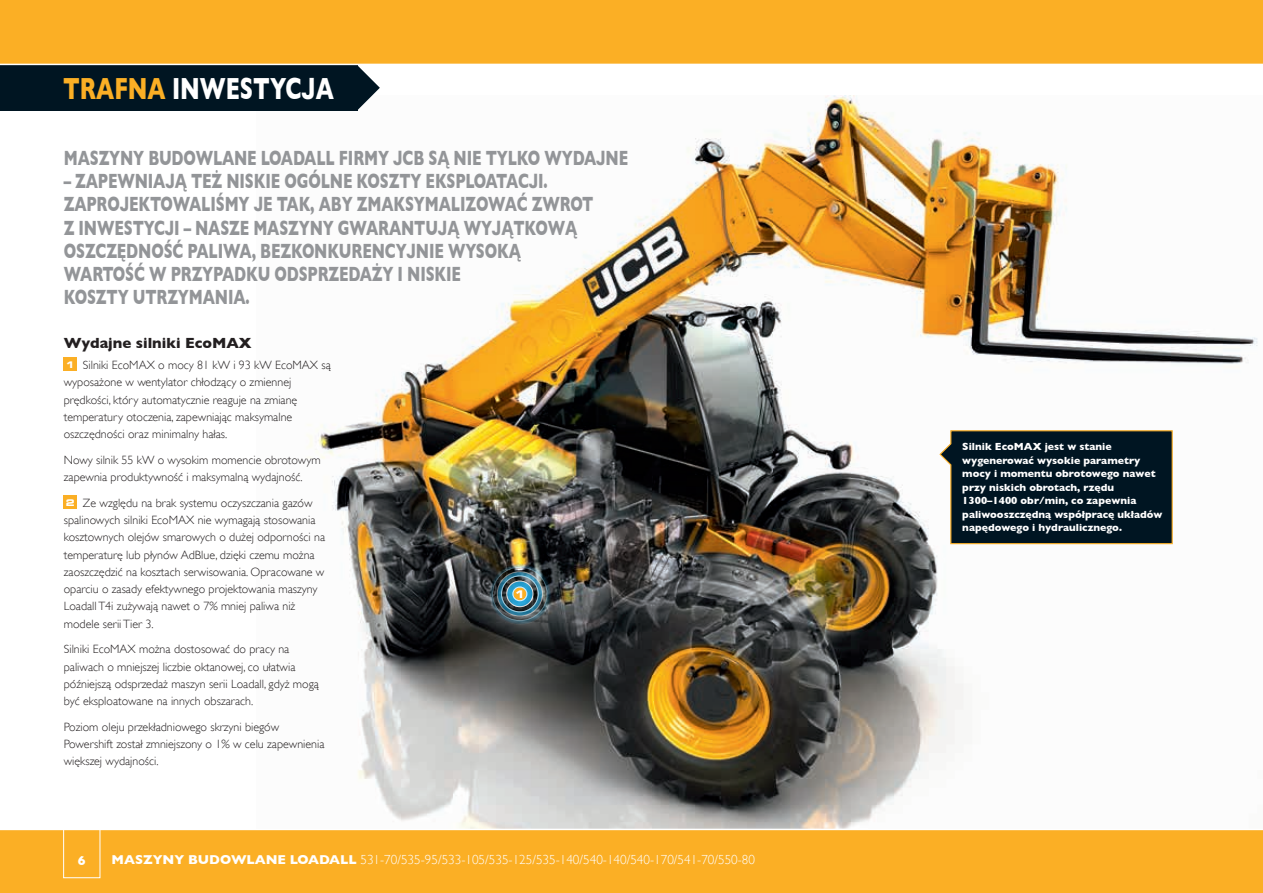
<style>
.page{position:relative;width:1263px;height:893px;background:#fff}
.page>*{position:absolute;margin:0;border:0;box-sizing:border-box;transform-origin:0 0}
.t1{font:700 31.2px "Gill Sans";color:#fff;scale:.7 1}
.t2{font:700 21px/23.2px "Gill Sans";letter-spacing:-.01em;color:#939598;scale:.7 1}
.t3{font:700 15px "Gill Sans";color:#231f20}
.t4{font:300 13.2px "Gill Sans";color:#fff}
.t5{font:700 13.2px "Gill Sans";color:#fff}
.t6{font:300 12px/17.2px "Gill Sans";color:#231f20}
.t7{font:700 10.5px/13.5px "Gill Sans";color:#fff}
.t8{font:700 expanded 10.5px "Square 721 BT";color:#fff}
.s1{color:#fbaf25}
.s2{font-family:"JCB Euro";font-size:30.9px}
.s3{font-family:"JCB Euro";font-size:20.85px}
.s4{font-family:"Square 721 BT";font-weight:700;font-stretch:expanded;font-size:9.15px;color:#fff}
</style>
<div class="page">
<img style="left:307px;top:96px;width:951px;height:733px">
<svg style="left:357px;top:65px;width:23px;height:45px"></svg>
<div style="left:0;top:54px;width:357px;height:57px;background:#001522"></div>
<div style="left:0;top:0;width:1263px;height:64px;background:#fbaf25"></div>
<div style="left:0;top:829px;width:1263px;height:64px;background:#fbaf25"></div>
<hr style="left:0;top:829px;width:1263px;height:1px;background:#fff">
<div style="left:63px;top:819px;width:37px;height:59px;border:1px solid #fff"></div>
<div style="left:64px;top:358px;width:13px;height:13px;background:#fbaf25"></div>
<div style="left:64px;top:496px;width:13px;height:13px;background:#fbaf25"></div>
<img style="left:488px;top:562px;width:64px;height:63px">
<svg style="left:938px;top:430px;width:235px;height:115px;background:#15262e"></svg>
<hr style="left:0;top:64px;width:1263px;height:1px;background:#fff">
<h1 class="t1" style="left:63px;top:70px;width:388px"><span class="s1">TRAFNA</span> INWESTYC<span class="s2">J</span>A</h1>
<h2 class="t2" style="left:64px;top:146px;width:808px">MASZYNY BUDOWLANE LOADALL FIRMY <span class="s3">J</span>CB SĄ NIE TYLKO WYDA<span class="s3">J</span>NE</h2>
<p class="t2" style="left:64px;top:169px;width:758px">– ZAPEWNIA<span class="s3">J</span>Ą TEŻ NISKIE OGÓLNE KOSZTY EKSPLOATAC<span class="s3">J</span>I.<br>ZAPRO<span class="s3">J</span>EKTOWALIŚMY <span class="s3">J</span>E TAK, ABY ZMAKSYMALIZOWAĆ ZWROT Z INWESTYC<span class="s3">J</span>I – NASZE MASZYNY GWARANTU<span class="s3">J</span>Ą WY<span class="s3">J</span>ĄTKOWĄ OSZCZĘDNOŚĆ PALIWA, BEZKONKURENCY<span class="s3">J</span>NIE WYSOKĄ WARTOŚĆ W PRZYPADKU ODSPRZEDAŻY I NISKIE<br>KOSZTY UTRZYMANIA.</p>
<p class="t3" style="left:64px;top:334px;width:189px">Wydajne silniki EcoMAX</p>
<p class="t6" style="left:64px;top:356px;width:269px"><span class="s4">1</span> Silniki EcoMAX o mocy 81 kW i 93 kW EcoMAX są wyposażone w wentylator chłodzący o zmiennej prędkości, który automatycznie reaguje na zmianę temperatury otoczenia, zapewniając maksymalne oszczędności oraz minimalny hałas.</p>
<p class="t6" style="left:64px;top:451px;width:258px">Nowy silnik 55 kW o wysokim momencie obrotowym zapewnia produktywność i maksymalną wydajność.</p>
<p class="t6" style="left:64px;top:494px;width:263px"><span class="s4">2</span> Ze względu na brak systemu oczyszczania gazów spalinowych silniki EcoMAX nie wymagają stosowania kosztownych olejów smarowych o dużej odporności na temperaturę lub płynów AdBlue, dzięki czemu można zaoszczędzić na kosztach serwisowania. Opracowane w oparciu o zasady efektywnego projektowania maszyny Loadall T4i zużywają nawet o 7% mniej paliwa niż modele serii Tier 3.</p>
<p class="t6" style="left:64px;top:640px;width:257px">Silniki EcoMAX można dostosować do pracy na paliwach o mniejszej liczbie oktanowej, co ułatwia późniejszą odsprzedaż maszyn serii Loadall, gdyż mogą być eksploatowane na innych obszarach.</p>
<p class="t6" style="left:64px;top:718px;width:262px">Poziom oleju przekładniowego skrzyni biegów<br>Powershift został zmniejszony o 1% w celu zapewnienia większej wydajności.</p>
<p class="t8" style="left:515px;top:588px;width:12px">1</p>
<p class="t5" style="left:78px;top:853px;width:9px">6</p>
<p class="t5" style="left:112px;top:852px;width:24px">Maszyny</p>
<p class="t5" style="left:188px;top:852px;width:12px">budowlane</p>
<p class="t5" style="left:290px;top:852px;width:19px">Loadall</p>
<p class="t4" style="left:360px;top:849px;width:396px">531-70/535-95/533-105/535-125/535-140/540-140/540-170/541-70/550-80</p>
<p class="t7" style="left:962px;top:440px;width:202px">Silnik EcoMAX jest w stanie wygenerować wysokie parametry mocy i momentu obrotowego nawet przy niskich obrotach, rzędu<br>1300–1400 obr/min, co zapewnia paliwooszczędną współpracę układów napędowego i hydraulicznego.</p>
</div>
